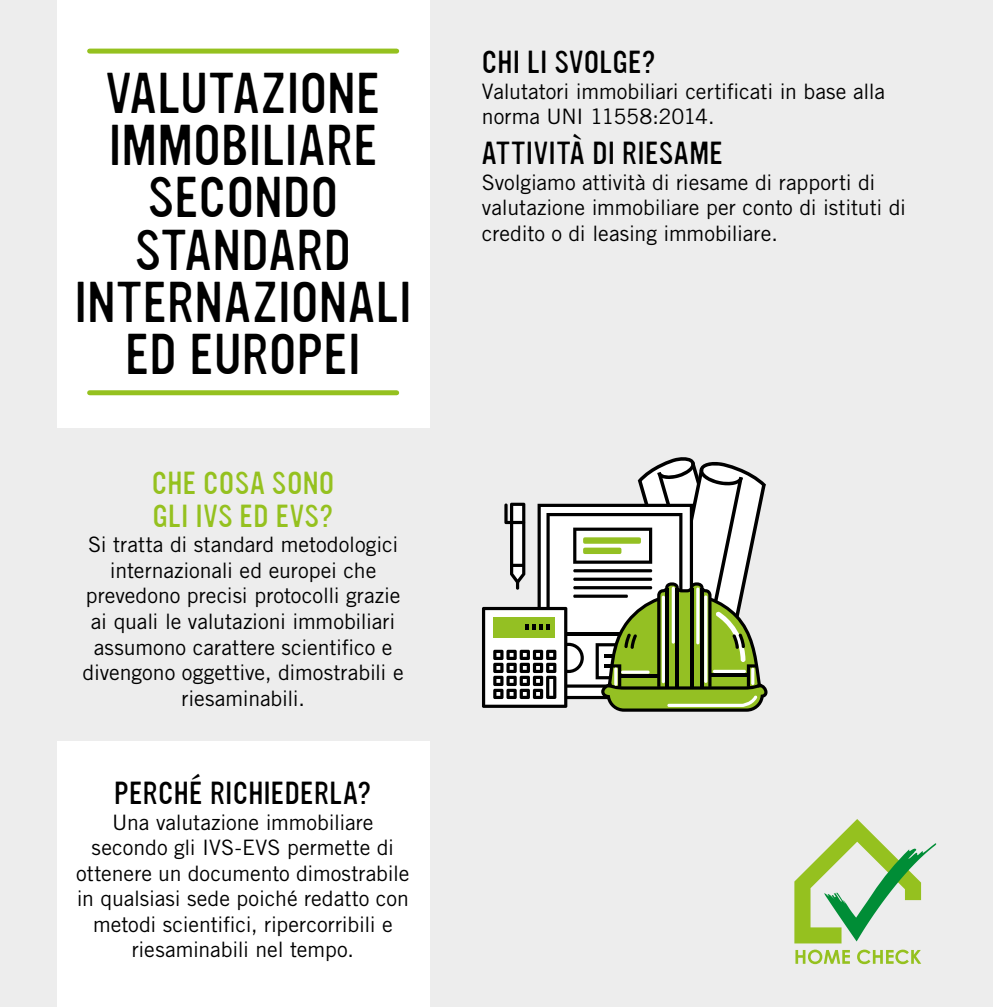
<style>
.page{position:relative;width:993px;height:1007px;background:#fff}
.page>*{position:absolute;margin:0;border:0;box-sizing:border-box;transform-origin:0 0}
.t1{font:300 49.5px/52.2px "YWFT Ultramagnetic";color:#000;text-align:center}
.t2{font:300 27.5px "YWFT Ultramagnetic";letter-spacing:.01em;color:#000}
.t3{font:300 27.5px/33px "YWFT Ultramagnetic";letter-spacing:.01em;color:#95c11f}
.t4{font:21.25px/25.5px "Trade Gothic LT Std";letter-spacing:-.005em;color:#000}
</style>
<div class="page">
<div style="left:0;top:0;width:992px;height:1006px;background:#ededed"></div>
<div style="left:57px;top:0;width:372px;height:428px;background:#fff"></div>
<div style="left:57px;top:740px;width:372px;height:266px;background:#fff"></div>
<svg style="left:482px;top:457px;width:285px;height:254px"></svg>
<div style="left:583px;top:537px;width:57px;height:6px;border:3px solid #94c023"></div>
<div style="left:583px;top:547px;width:38px;height:7px;border:3px solid #94c023"></div>
<svg style="left:794px;top:819px;width:141px;height:124px"></svg>
<svg style="left:795px;top:949px;width:54px;height:14px"></svg>
<svg style="left:857px;top:949px;width:63px;height:14px"></svg>
<div style="left:90px;top:49px;width:306px;height:5px;background:#95c11f"></div>
<div style="left:90px;top:390px;width:306px;height:5px;background:#95c11f"></div>
<h1 class="t1" style="left:74px;top:68px;width:339px">VALUTAZIONE<br>IMMOBILIARE<br>SECONDO<br>STANDARD<br>INTERNAZIONALI<br>ED EUROPEI</h1>
<p class="t3" style="left:152px;top:467px;width:184px">CHE COSA SONO<br>GLI IVS ED EVS?</p>
<p class="t4" style="left:83px;top:531px;width:322px;text-align:center">Si tratta di standard metodologici internazionali ed europei che prevedono precisi protocolli grazie ai quali le valutazioni immobiliari assumono carattere scientifico e divengono oggettive, dimostrabili e riesaminabili.</p>
<p class="t2" style="left:114px;top:773px;width:259px">PERCHÉ RICHIEDERLA?</p>
<p class="t4" style="left:76px;top:809px;width:335px;text-align:center">Una valutazione immobiliare secondo gli IVS-EVS permette di ottenere un documento dimostrabile in qualsiasi sede poiché redatto con metodi scientifici, ripercorribili e riesaminabili nel tempo.</p>
<p class="t2" style="left:482px;top:42px;width:175px">CHI LI SVOLGE?</p>
<p class="t4" style="left:482px;top:78px;width:404px">Valutatori immobiliari certificati in base alla norma UNI 11558:2014.</p>
<p class="t2" style="left:482px;top:134px;width:242px">ATTIVITÀ DI RIESAME</p>
<p class="t4" style="left:482px;top:169px;width:425px">Svolgiamo attività di riesame di rapporti di valutazione immobiliare per conto di istituti di credito o di leasing immobiliare.</p>
</div>
